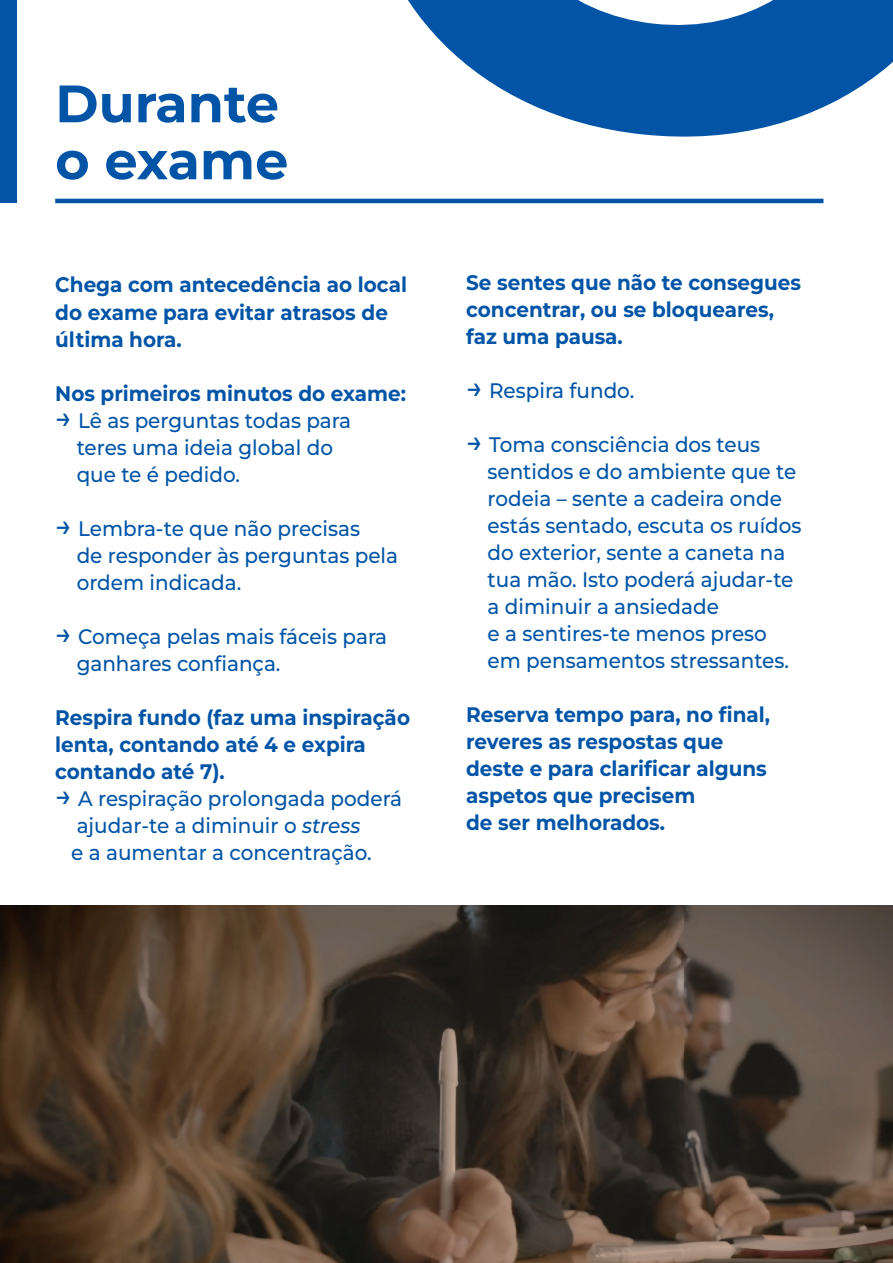
<style>
.page{position:relative;width:893px;height:1263px;background:#fff}
.page>*{position:absolute;margin:0;border:0;box-sizing:border-box;transform-origin:0 0}
.t1{font:700 52.5px/57px "Montserrat";color:#0154a6}
.t2{font:500 21px/27px "Montserrat";color:#0154a6;scale:.95 1}
.t3{font:700 21px/27px "Montserrat";color:#0154a6;scale:.95 1}
.s1{font-size:30px}
.s2{font-style:italic}
</style>
<div class="page">
<img style="left:0;top:905px;width:893px;height:358px">
<hr style="left:55px;top:199px;width:768px;height:4px;background:#0154a6">
<div style="left:0;top:0;width:16px;height:203px;background:#0154a6"></div>
<svg style="left:408px;top:0;width:485px;height:137px;fill:#0154a6"></svg>
<h1 class="t1" style="left:55px;top:72px;width:235px">Durante o exame</h1>
<p class="t3" style="left:55px;top:270px;width:372px">Chega com antecedência ao local do exame para evitar atrasos de última hora.</p>
<p class="t3" style="left:55px;top:378px;width:371px">Nos primeiros minutos do exame:</p>
<p class="t2" style="left:77px;top:406px;width:290px;text-indent:-21px"><span class="s1">→</span> Lê as perguntas todas para teres uma ideia global do que te é pedido.</p>
<p class="t2" style="left:77px;top:514px;width:340px;text-indent:-21px"><span class="s1">→</span> Lembra-te que não precisas<br>de responder às perguntas pela ordem indicada.</p>
<p class="t2" style="left:77px;top:622px;width:328px;text-indent:-21px"><span class="s1">→</span> Começa pelas mais fáceis para ganhares confiança.</p>
<p class="t3" style="left:55px;top:702px;width:375px">Respira fundo (faz uma inspiração lenta, contando até 4 e expira contando até 7).</p>
<p class="t2" style="left:71px;top:784px;width:349px;text-indent:-16px"><span class="s1">→</span> A respiração prolongada poderá ajudar-te a diminuir o <span class="s2">stress<br></span>e a aumentar a concentração.</p>
<p class="t3" style="left:466px;top:268px;width:354px">Se sentes que não te consegues concentrar, ou se bloqueares, faz uma pausa.</p>
<p class="t2" style="left:466px;top:376px;width:178px"><span class="s1">→</span> Respira fundo.</p>
<p class="t2" style="left:487px;top:430px;width:332px;text-indent:-21px"><span class="s1">→</span> Toma consciência dos teus sentidos e do ambiente que te rodeia – sente a cadeira onde estás sentado, escuta os ruídos do exterior, sente a caneta na tua mão. Isto poderá ajudar-te a diminuir a ansiedade<br>e a sentires-te menos preso em pensamentos stressantes.</p>
<p class="t3" style="left:466px;top:700px;width:321px">Reserva tempo para, no final, reveres as respostas que deste e para clarificar alguns aspetos que precisem<br>de ser melhorados.</p>
</div>
